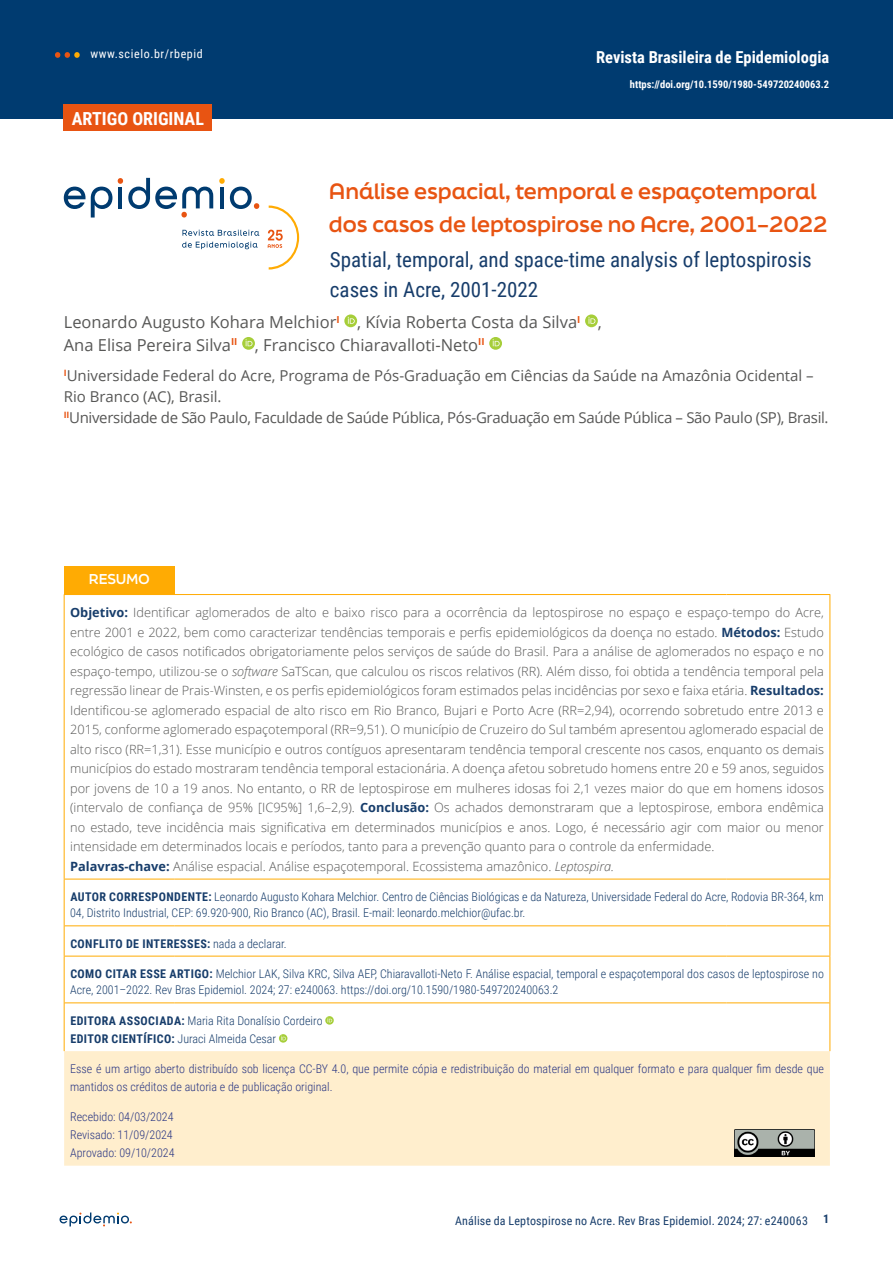
<style>
.page{position:relative;width:893px;height:1263px;background:#fff}
.page>*{position:absolute;margin:0;border:0;box-sizing:border-box;transform-origin:0 0}
.t1{font:700 21px/33px "Final Six";letter-spacing:-.005em;color:#e85412}
.t2{font:21px/30px "Roboto Condensed";color:#173d6b}
.t3{font:700 18px "Roboto Condensed";color:#fff}
.t4{font:16.5px/22.5px "Open Sans";color:#575756}
.t5{font:700 16.5px "Roboto Condensed";color:#fff}
.t6{font:15px/21px "Open Sans";color:#575756}
.t7{font:700 13.5px "Final Six";letter-spacing:-.01em;color:#fff}
.t8{font:300 12.75px/19.5px "Open Sans";color:#575756}
.t9{font:300 12px/16.5px "Roboto Condensed";color:#173d6b}
.t10{font:300 12px/18px "Roboto Condensed";color:#283583}
.t11{font:12px "Roboto Condensed";letter-spacing:.015em;color:#173d6b}
.t12{font:700 12px "Roboto Condensed";letter-spacing:.035em;color:#173d6b}
.t13{font:12px "Roboto Condensed";letter-spacing:.05em;color:#fff}
.t14{font:700 10.5px "Roboto Condensed";color:#fff}
.s1{font-weight:700;color:#173d6b}
.s2{font-style:italic}
.s3{font-weight:700}
.s4{font-weight:300}
</style>
<div class="page">
<svg style="left:60px;top:1212px;width:72px;height:14px"></svg>
<div style="left:0;top:0;width:893px;height:118px;background:#003b70"></div>
<svg style="left:55px;top:52px;width:25px;height:6px"></svg>
<svg style="left:344px;top:314px;width:13px;height:13px"></svg>
<svg style="left:348px;top:317px;width:7px;height:7px"></svg>
<svg style="left:585px;top:314px;width:13px;height:13px"></svg>
<svg style="left:588px;top:317px;width:7px;height:7px"></svg>
<svg style="left:242px;top:337px;width:13px;height:13px"></svg>
<svg style="left:246px;top:339px;width:6px;height:7px"></svg>
<svg style="left:489px;top:337px;width:13px;height:13px"></svg>
<svg style="left:493px;top:339px;width:7px;height:7px"></svg>
<svg style="left:64px;top:187px;width:48px;height:30px"></svg>
<svg style="left:118px;top:178px;width:95px;height:39px"></svg>
<svg style="left:219px;top:178px;width:40px;height:31px"></svg>
<svg style="left:182px;top:230px;width:77px;height:6px"></svg>
<svg style="left:182px;top:242px;width:76px;height:7px"></svg>
<svg style="left:268px;top:206px;width:31px;height:64px"></svg>
<div style="left:64px;top:105px;width:148px;height:26px;background:#e85412"></div>
<div style="left:64px;top:566px;width:110px;height:28px;background:#ffab03"></div>
<div style="left:64px;top:1051px;width:766px;height:115px;background:#ffeecd"></div>
<hr style="left:829px;top:879px;width:1px;height:47px;background:#ffab03">
<hr style="left:829px;top:926px;width:1px;height:30px;background:#ffab03">
<hr style="left:829px;top:956px;width:1px;height:47px;background:#ffab03">
<hr style="left:829px;top:1003px;width:1px;height:48px;background:#ffab03">
<hr style="left:64px;top:879px;width:1px;height:47px;background:#ffab03">
<hr style="left:64px;top:926px;width:1px;height:30px;background:#ffab03">
<hr style="left:65px;top:925px;width:109px;height:1px;background:#ffab03">
<hr style="left:174px;top:925px;width:552px;height:1px;background:#ffab03">
<hr style="left:726px;top:925px;width:103px;height:1px;background:#ffab03">
<hr style="left:64px;top:956px;width:1px;height:47px;background:#ffab03">
<hr style="left:64px;top:1003px;width:1px;height:48px;background:#ffab03">
<hr style="left:64px;top:956px;width:110px;height:1px;background:#ffab03">
<hr style="left:174px;top:956px;width:552px;height:1px;background:#ffab03">
<hr style="left:726px;top:956px;width:104px;height:1px;background:#ffab03">
<hr style="left:65px;top:1002px;width:109px;height:1px;background:#ffab03">
<hr style="left:174px;top:1002px;width:552px;height:1px;background:#ffab03">
<hr style="left:726px;top:1002px;width:103px;height:1px;background:#ffab03">
<hr style="left:64px;top:594px;width:110px;height:1px;background:#ffab03">
<hr style="left:64px;top:595px;width:1px;height:284px;background:#ffab03">
<hr style="left:174px;top:594px;width:552px;height:1px;background:#ffab03">
<hr style="left:726px;top:594px;width:104px;height:1px;background:#ffab03">
<hr style="left:829px;top:595px;width:1px;height:284px;background:#ffab03">
<hr style="left:64px;top:879px;width:110px;height:1px;background:#ffab03">
<hr style="left:174px;top:879px;width:552px;height:1px;background:#ffab03">
<hr style="left:726px;top:879px;width:104px;height:1px;background:#ffab03">
<svg style="left:325px;top:1016px;width:9px;height:9px"></svg>
<svg style="left:328px;top:1018px;width:4px;height:4px"></svg>
<svg style="left:279px;top:1034px;width:8px;height:9px"></svg>
<svg style="left:281px;top:1036px;width:5px;height:4px"></svg>
<img style="left:735px;top:1129px;width:79px;height:28px">
<p class="t13" style="left:90px;top:45px;width:114px">www.scielo.br/rbepid</p>
<h2 class="t3" style="left:72px;top:106px;width:134px">ARTIGO ORIGINAL</h2>
<p class="t5" style="left:596px;top:46px;width:235px">Revista Brasileira de Epidemiologia</p>
<p class="t14" style="left:630px;top:77px;width:201px">https://doi.org/10.1590/1980-549720240063.2</p>
<h1 class="t1" style="left:329px;top:174px;width:500px">Análise espacial, temporal e espaçotemporal dos casos de leptospirose no Acre, 2001–2022</h1>
<h1 class="t2" style="left:330px;top:243px;width:483px">Spatial, temporal, and space-time analysis of leptospirosis cases in Acre, 2001-2022</h1>
<p class="t4" style="left:64px;top:311px;width:540px">Leonardo Augusto Kohara Melchior<sup>I</sup> , Kívia Roberta Costa da Silva<sup>I</sup> ,<br>Ana Elisa Pereira Silva<sup>II</sup> , Francisco Chiaravalloti-Neto<sup>II</sup></p>
<p class="t6" style="left:64px;top:365px;width:766px"><sup>I</sup>Universidade Federal do Acre, Programa de Pós-Graduação em Ciências da Saúde na Amazônia Ocidental –<br>Rio Branco (AC), Brasil.<br><sup>II</sup>Universidade de São Paulo, Faculdade de Saúde Pública, Pós-Graduação em Saúde Pública – São Paulo (SP), Brasil.</p>
<p class="t7" style="left:89px;top:569px;width:62px">RESUMO</p>
<p class="t8" style="left:70px;top:602px;width:755px"><span class="s1">Objetivo:</span> Identificar aglomerados de alto e baixo risco para a ocorrência da leptospirose no espaço e espaço-tempo do Acre, entre 2001 e 2022, bem como caracterizar tendências temporais e perfis epidemiológicos da doença no estado. <span class="s1">Métodos:</span> Estudo ecológico de casos notificados obrigatoriamente pelos serviços de saúde do Brasil. Para a análise de aglomerados no espaço e no espaço-tempo, utilizou-se o <span class="s2">software</span> SaTScan, que calculou os riscos relativos (RR). Além disso, foi obtida a tendência temporal pela regressão linear de Prais-Winsten, e os perfis epidemiológicos foram estimados pelas incidências por sexo e faixa etária. <span class="s1">Resultados:<br></span>Identificou-se aglomerado espacial de alto risco em Rio Branco, Bujari e Porto Acre (RR=2,94), ocorrendo sobretudo entre 2013 e 2015, conforme aglomerado espaçotemporal (RR=9,51). O município de Cruzeiro do Sul também apresentou aglomerado espacial de alto risco (RR=1,31). Esse município e outros contíguos apresentaram tendência temporal crescente nos casos, enquanto os demais municípios do estado mostraram tendência temporal estacionária. A doença afetou sobretudo homens entre 20 e 59 anos, seguidos por jovens de 10 a 19 anos. No entanto, o RR de leptospirose em mulheres idosas foi 2,1 vezes maior do que em homens idosos (intervalo de confiança de 95% [IC95%] 1,6–2,9). <span class="s1">Conclusão:</span> Os achados demonstraram que a leptospirose, embora endêmica no estado, teve incidência mais significativa em determinados municípios e anos. Logo, é necessário agir com maior ou menor intensidade em determinados locais e períodos, tanto para a prevenção quanto para o controle da enfermidade.<br><span class="s1">Palavras-chave:</span> Análise espacial. Análise espaçotemporal. Ecossistema amazônico. <span class="s2">Leptospira.</span></p>
<p class="t9" style="left:70px;top:888px;width:755px"><span class="s3">AUTOR CORRESPONDENTE:</span> Leonardo Augusto Kohara Melchior. Centro de Ciências Biológicas e da Natureza, Universidade Federal do Acre, Rodovia BR-364, km<br>04, Distrito Industrial, CEP: 69.920-900, Rio Branco (AC), Brasil. E-mail: leonardo.melchior@ufac.br.</p>
<p class="t12" style="left:70px;top:935px;width:218px">CONFLITO DE INTERESSES: <span class="s4">nada a declarar.</span></p>
<p class="t9" style="left:70px;top:965px;width:755px"><span class="s3">COMO CITAR ESSE ARTIGO:</span> Melchior LAK, Silva KRC, Silva AEP, Chiaravalloti-Neto F. Análise espacial, temporal e espaçotemporal dos casos de leptospirose no<br>Acre, 2001–2022. Rev Bras Epidemiol. 2024; 27: e240063. https://doi.org/10.1590/1980-549720240063.2</p>
<p class="t9" style="left:70px;top:1011px;width:254px;line-height:18px"><span class="s3">EDITORA ASSOCIADA:</span> Maria Rita Donalísio Cordeiro<br><span class="s3">EDITOR CIENTÍFICO:</span> Juraci Almeida Cesar</p>
<p class="t10" style="left:70px;top:1059px;width:755px">Esse é um artigo aberto distribuído sob licença CC-BY 4.0, que permite cópia e redistribuição do material em qualquer formato e para qualquer fim desde que mantidos os créditos de autoria e de publicação original.</p>
<p class="t10" style="left:70px;top:1107px;width:106px">Recebido: 04/03/2024<br>Revisado: 11/09/2024<br>Aprovado: 09/10/2024</p>
<p class="t11" style="left:455px;top:1212px;width:354px">Análise da Leptospirose no Acre. Rev Bras Epidemiol. 2024; 27: e240063</p>
<p class="t12" style="left:823px;top:1211px;width:8px">1</p>
</div>
